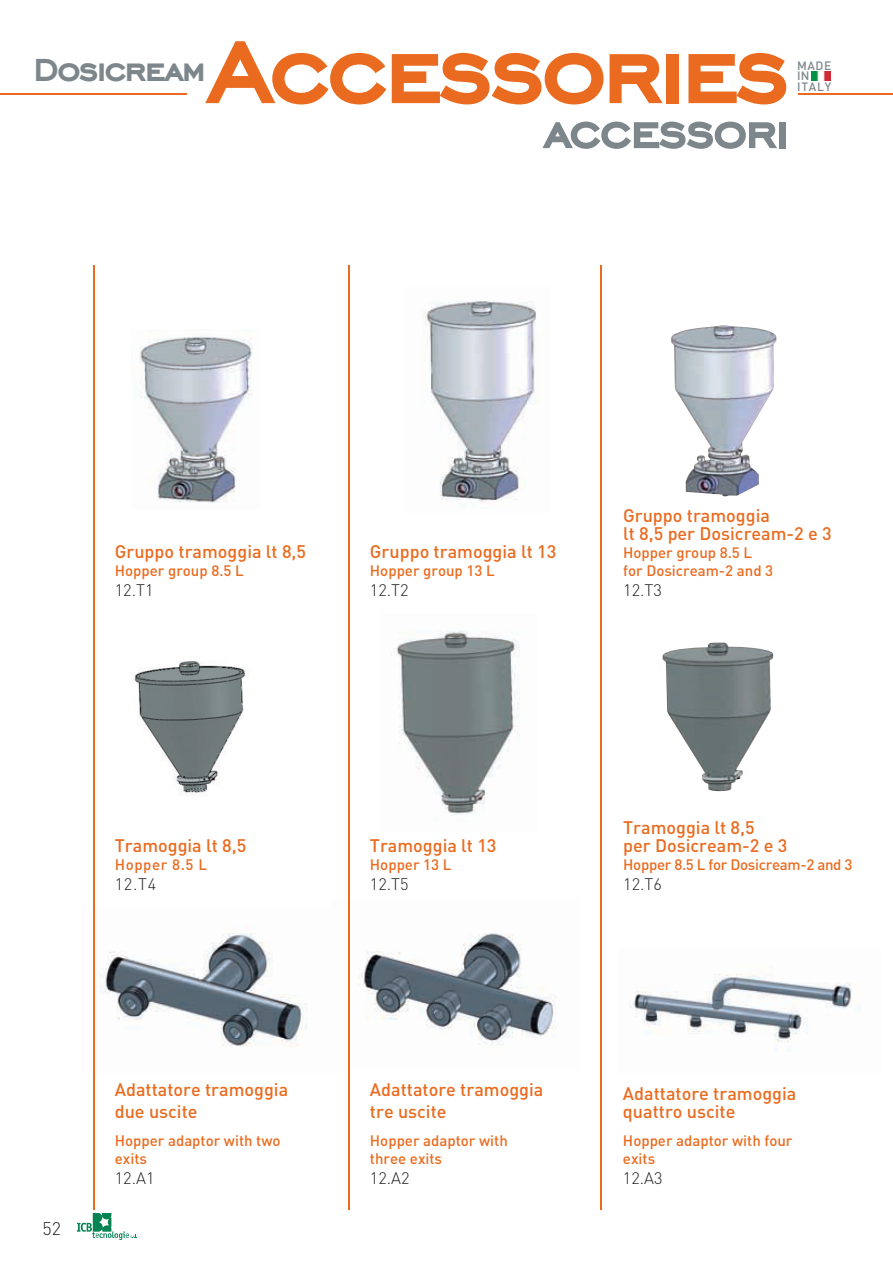
<style>
.page{position:relative;width:893px;height:1263px;background:#fff}
.page>*{position:absolute;margin:0;border:0;box-sizing:border-box;transform-origin:0 0}
.t1{font:800 105px "Engravers Gothic BT";color:#ea6b1f}
.t2{font:800 55.5px "Engravers Gothic BT";color:#7d878b}
.t3{font:800 37.5px "Engravers Gothic BT";letter-spacing:-.005em;color:#7d878b}
.t4{font:500 18px/18px "DIN";color:#ea6b1f}
.t5{font:300 18px "DIN";color:#231f20}
.t6{font:300 16.5px "DIN";color:#231f20}
.t7{font:500 15px/18px "DIN";color:#ea6b1f}
.t8{font:500 15px "DIN";letter-spacing:-.02em;color:#ea6b1f}
.t9{font:500 12px/10.5px "DIN";letter-spacing:.095em;color:#7d878b}
</style>
<div class="page">
<img style="left:811px;top:72px;width:19px;height:8px">
<img style="left:140px;top:336px;width:113px;height:167px">
<img style="left:671px;top:325px;width:105px;height:172px">
<img style="left:662px;top:642px;width:111px;height:149px">
<img style="left:630px;top:974px;width:230px;height:77px">
<img style="left:422px;top:301px;width:114px;height:206px">
<img style="left:132px;top:661px;width:113px;height:132px">
<img style="left:391px;top:630px;width:129px;height:185px">
<img style="left:94px;top:908px;width:213px;height:165px">
<img style="left:348px;top:899px;width:208px;height:168px">
<hr style="left:349px;top:266px;width:1px;height:944px;background:#ea6b1f">
<hr style="left:93px;top:266px;width:1px;height:944px;background:#ea6b1f">
<hr style="left:601px;top:266px;width:1px;height:944px;background:#ea6b1f">
<svg style="left:77px;top:1213px;width:60px;height:27px"></svg>
<hr style="left:0;top:93px;width:187px;height:1px;background:#ea6b1f">
<hr style="left:798px;top:93px;width:95px;height:1px;background:#ea6b1f">
<h1 class="t1" style="left:209px;top:11px;width:580px">Accessories</h1>
<h2 class="t2" style="left:545px;top:99px;width:244px">accessori</h2>
<h3 class="t3" style="left:34px;top:48px;width:172px">Dosicream</h3>
<p class="t9" style="left:797px;top:60px;width:35px">made in iTaLy</p>
<p class="t4" style="left:115px;top:542px;width:193px">Gruppo tramoggia lt 8,5</p>
<p class="t7" style="left:115px;top:561px;width:130px">hopper group 8.5 L</p>
<p class="t6" style="left:115px;top:579px;width:40px">12.T1</p>
<p class="t4" style="left:370px;top:542px;width:188px">Gruppo tramoggia lt 13</p>
<p class="t7" style="left:370px;top:561px;width:126px">hopper group 13 L</p>
<p class="t6" style="left:370px;top:579px;width:40px">12.T2</p>
<p class="t4" style="left:623px;top:506px;width:210px">Gruppo tramoggia<br>lt 8,5 per dosicream-2 e 3</p>
<p class="t7" style="left:623px;top:543px;width:152px">hopper group 8.5 L for dosicream-2 and 3</p>
<p class="t6" style="left:623px;top:579px;width:40px">12.T3</p>
<p class="t4" style="left:115px;top:836px;width:133px">Tramoggia lt 8,5</p>
<p class="t7" style="left:115px;top:855px;width:94px">hopper 8.5 L</p>
<p class="t6" style="left:115px;top:874px;width:43px">12.T4</p>
<p class="t5" style="left:43px;top:1217px;width:20px">52</p>
<p class="t4" style="left:115px;top:1078px;width:175px;line-height:21.6px">adattatore tramoggia due uscite</p>
<p class="t7" style="left:115px;top:1131px;width:167px">hopper adaptor with two exits</p>
<p class="t6" style="left:115px;top:1168px;width:41px">12.A1</p>
<p class="t4" style="left:370px;top:836px;width:128px">Tramoggia lt 13</p>
<p class="t7" style="left:370px;top:855px;width:83px">hopper 13 L</p>
<p class="t6" style="left:370px;top:874px;width:40px">12.T5</p>
<p class="t4" style="left:370px;top:1078px;width:175px;line-height:21.6px">adattatore tramoggia tre uscite</p>
<p class="t7" style="left:370px;top:1131px;width:139px">hopper adaptor with three exits</p>
<p class="t6" style="left:370px;top:1168px;width:41px">12.A2</p>
<p class="t4" style="left:623px;top:818px;width:166px">Tramoggia lt 8,5<br>per dosicream-2 e 3</p>
<p class="t8" style="left:623px;top:855px;width:231px">hopper 8.5 L for dosicream-2 and 3</p>
<p class="t6" style="left:623px;top:874px;width:40px">12.T6</p>
<p class="t4" style="left:623px;top:1084px;width:175px">adattatore tramoggia quattro uscite</p>
<p class="t7" style="left:623px;top:1131px;width:171px">hopper adaptor with four exits</p>
<p class="t6" style="left:623px;top:1168px;width:41px">12.A3</p>
</div>
